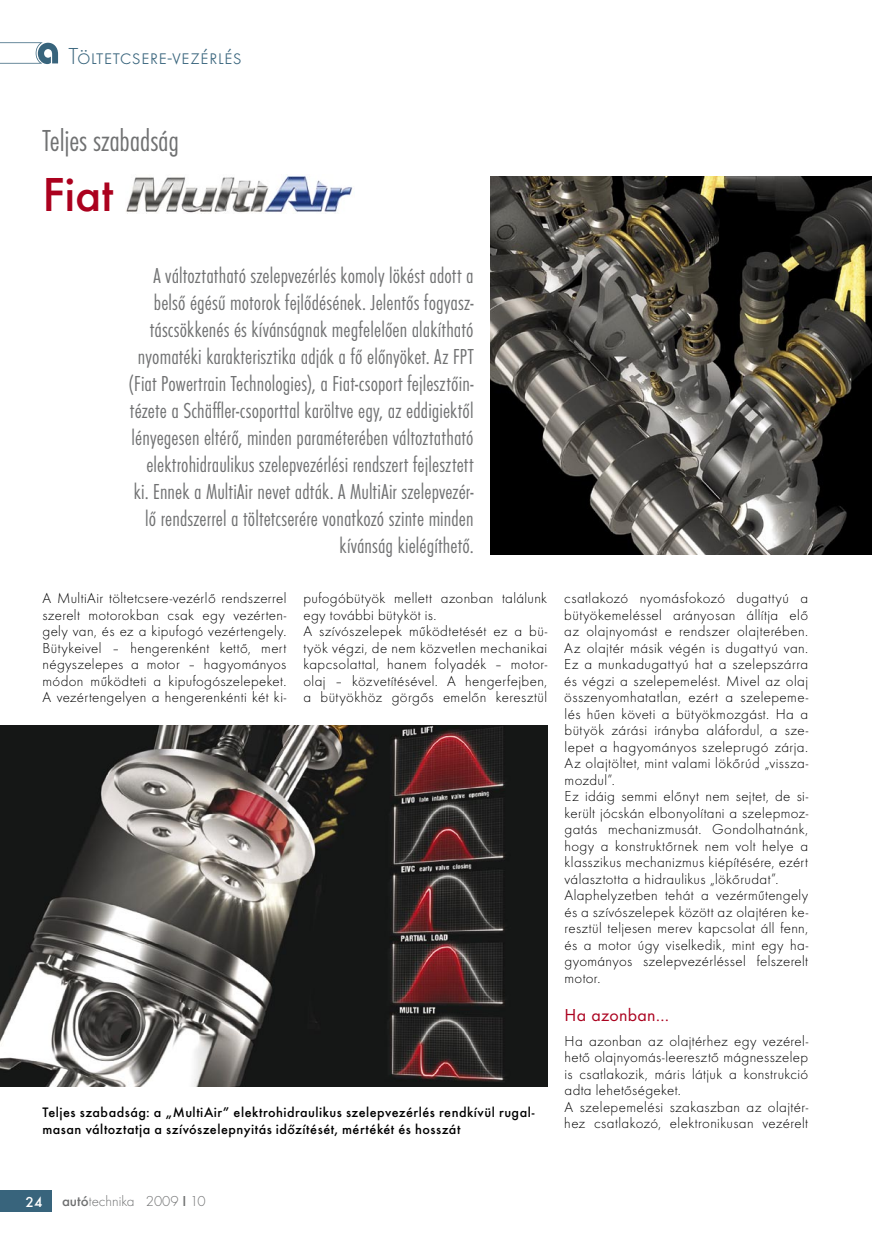
<style>
.page{position:relative;width:872px;height:1246px;background:#fff}
.page>*{position:absolute;margin:0;border:0;box-sizing:border-box;transform-origin:0 0}
.cim{font:500 49.5px "Futura TOT";color:#ab011e}
.cim-2{font:31.5px "Futura TOT Lig Con";letter-spacing:-.005em;color:#707172}
.fülcim{font:300 24px "Futura TOT";color:#38647c}
.lead{font:22.5px/27px "Futura TOT Lig Con";letter-spacing:.005em;color:#707172;text-align:right}
.alcim{font:18px "Futura TOT Boo";letter-spacing:.015em;color:#ab011e}
.szöveg{font:300 15px/16.5px "Futura TOT";letter-spacing:.02em;color:#000;text-align:justify}
.t1{font:300 15px "Futura TOT";color:#707172}
.t2{font:500 15px "Futura TOT";color:#fff}
.kepalairas{font:500 14.25px/17.1px "Futura TOT";letter-spacing:.035em;color:#000}
.s1{font-weight:500}
</style>
<div class="page">
<div style="left:0;top:1191px;width:51px;height:21px;background:#38647c"></div>
<svg style="left:0;top:42px;width:58px;height:22px"></svg>
<img style="left:126px;top:174px;width:227px;height:40px">
<img style="left:0;top:725px;width:547px;height:361px">
<img style="left:490px;top:176px;width:382px;height:378px">
<p class="fülcim" style="left:68px;top:43px;width:175px">Töltetcsere-vezérlés</p>
<p class="cim-2" style="left:43px;top:123px;width:138px">Teljes szabadság</p>
<p class="cim" style="left:43px;top:165px;width:72px">Fiat</p>
<p class="lead" style="left:129px;top:262px;width:346px">A változtatható szelepvezérlés komoly lökést adott a belső égésű motorok fejlődésének. Jelentős fogyasz&shy;táscsökkenés és kívánságnak megfelelően alakítható nyomatéki karakterisztika adják a fő előnyöket. Az FPT (Fiat Powertrain Technologies), a Fiat-csoport fejlesztőin&shy;tézete a Schäffler-csoporttal karöltve egy, az eddigiektől lényegesen eltérő, minden paraméterében változtatható elektrohidraulikus szelepvezérlési rendszert fejlesztett ki. Ennek a MultiAir nevet adták. A MultiAir szelepvezér&shy;lő rendszerrel a töltetcserére vonatkozó szinte minden kívánság kielégíthető.</p>
<p class="szöveg" style="left:43px;top:590px;width:245px">A MultiAir töltetcsere-vezérlő rendszerrel szerelt motorokban csak egy vezérten&shy;gely van, és ez a kipufogó vezértengely.<br>Bütykeivel – hengerenként kettő, mert négyszelepes a motor – hagyományos módon működteti a kipufogószelepeket.<br>A vezértengelyen a hengerenkénti két ki-</p>
<p class="szöveg" style="left:303px;top:590px;width:245px">pufogóbütyök mellett azonban találunk egy további bütyköt is.</p>
<p class="szöveg" style="left:303px;top:623px;width:245px">A szívószelepek működtetését ez a bü&shy;työk végzi, de nem közvetlen mechanikai kapcsolattal, hanem folyadék – motor&shy;olaj – közvetítésével. A hengerfejben, a bütyökhöz görgős emelőn keresztül</p>
<p class="kepalairas" style="left:43px;top:1103px;width:493px">Teljes szabadság: a „MultiAir” elektrohidraulikus szelepvezérlés rendkívül rugal&shy;masan változtatja a szívószelepnyitás időzítését, mértékét és hosszát</p>
<p class="szöveg" style="left:564px;top:590px;width:245px">csatlakozó nyomásfokozó dugattyú a bütyökemeléssel arányosan állítja elő az olajnyomást e rendszer olajterében.<br>Az olajtér másik végén is dugattyú van.<br>Ez a munkadugattyú hat a szelepszárra és végzi a szelepemelést. Mivel az olaj összenyomhatatlan, ezért a szelepeme&shy;lés hűen követi a bütyökmozgást. Ha a bütyök zárási irányba aláfordul, a sze&shy;lepet a hagyományos szeleprugó zárja.<br>Az olajtöltet, mint valami lökőrúd „vissza&shy;mozdul”.</p>
<p class="szöveg" style="left:564px;top:788px;width:245px">Ez idáig semmi előnyt nem sejtet, de si&shy;került jócskán elbonyolítani a szelepmoz&shy;gatás mechanizmusát. Gondolhatnánk, hogy a konstruktőrnek nem volt helye a klasszikus mechanizmus kiépítésére, ezért választotta a hidraulikus „lökőrudat”.</p>
<p class="szöveg" style="left:564px;top:887px;width:245px">Alaphelyzetben tehát a vezérműtengely és a szívószelepek között az olajtéren ke&shy;resztül teljesen merev kapcsolat áll fenn, és a motor úgy viselkedik, mint egy ha&shy;gyományos szelepvezérléssel felszerelt motor.</p>
<p class="alcim" style="left:564px;top:1004px;width:106px">Ha azonban…</p>
<p class="szöveg" style="left:564px;top:1033px;width:245px">Ha azonban az olajtérhez egy vezérel&shy;hető olajnyomás-leeresztő mágnesszelep is csatlakozik, máris látjuk a konstrukció adta lehetőségeket.</p>
<p class="szöveg" style="left:564px;top:1099px;width:245px">A szelepemelési szakaszban az olajtér&shy;hez csatlakozó, elektronikusan vezérelt</p>
<p class="t2" style="left:26px;top:1193px;width:18px">24</p>
<p class="t1" style="left:62px;top:1193px;width:145px"><span class="s1">autó</span>technika 2009 <span class="s1">I</span> 10</p>
</div>
